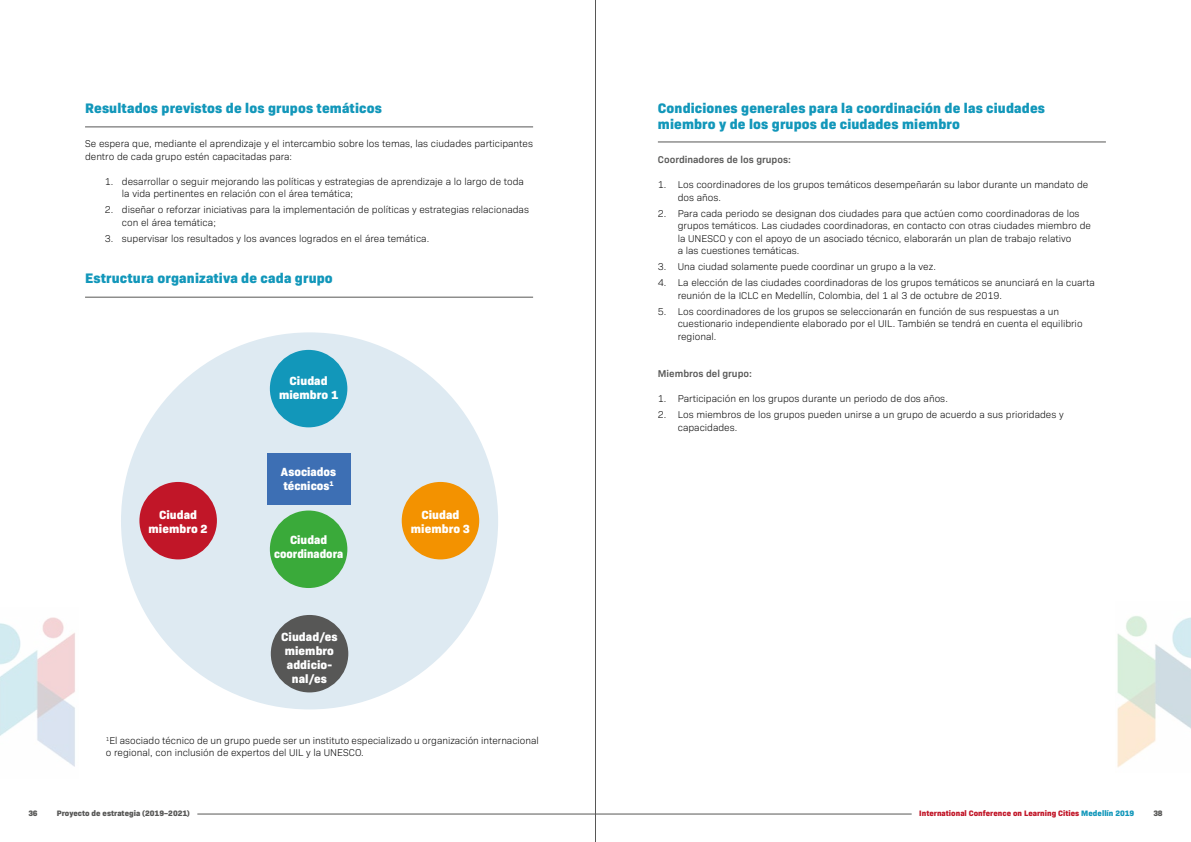
<style>
.page{position:relative;width:1191px;height:842px;background:#fff}
.page>*{position:absolute;margin:0;border:0;box-sizing:border-box;transform-origin:0 0}
.t1{font:800 14px/16px "Bio Sans";letter-spacing:.01em;color:#1297ba}
.t2{font:800 12px/14px "Bio Sans";letter-spacing:.005em;color:#fff;text-align:center}
.t3{font:300 10px/12.5px "Bio Sans";color:#000}
.t4{font:600 10px "Bio Sans";color:#575756}
.t5{font:800 8px "Bio Sans";letter-spacing:.005em;color:#c11628}
.t6{font:800 8px "Bio Sans";letter-spacing:.005em;color:#575756}
.s1{color:#1297ba}
</style>
<div class="page">
<hr style="left:85px;top:126px;width:448px;height:1px;background:#575756">
<hr style="left:85px;top:297px;width:448px;height:1px;background:#575756">
<hr style="left:658px;top:141px;width:448px;height:1px;background:#575756">
<div style="left:121px;top:332px;width:377px;height:377px;background:#deeaf2;border-radius:50%"></div>
<div style="left:270px;top:350px;width:77px;height:77px;background:#1297ba;border-radius:50%"></div>
<div style="left:271px;top:615px;width:77px;height:77px;background:#575756;border-radius:50%"></div>
<div style="left:270px;top:510px;width:77px;height:78px;background:#3aaa3a;border-radius:50%"></div>
<div style="left:267px;top:453px;width:83px;height:52px;background:#3d6fb4"></div>
<div style="left:402px;top:482px;width:77px;height:77px;background:#f39200;border-radius:50%"></div>
<div style="left:139px;top:482px;width:78px;height:77px;background:#c11628;border-radius:50%"></div>
<hr style="left:197px;top:814px;width:714px;height:1px;background:#575756">
<hr style="left:595px;top:0;width:1px;height:842px;background:#575756">
<img style="left:1117px;top:616px;width:74px;height:151px">
<img style="left:0;top:617px;width:75px;height:150px">
<h1 class="t1" style="left:85px;top:99px;width:298px">Resultados previstos de los grupos temáticos</h1>
<p class="t3" style="left:85px;top:137px;width:449px">Se espera que, mediante el aprendizaje y el intercambio sobre los temas, las ciudades participantes dentro de cada grupo estén capacitadas para:</p>
<p class="t3" style="left:122px;top:174px;width:403px;text-indent:-17px">1. desarrollar o seguir mejorando las políticas y estrategias de aprendizaje a lo largo de toda la vida pertinentes en relación con el área temática;</p>
<p class="t3" style="left:122px;top:203px;width:408px;text-indent:-17px">2. diseñar o reforzar iniciativas para la implementación de políticas y estrategias relacionadas con el área temática;</p>
<p class="t3" style="left:105px;top:231px;width:326px">3. supervisar los resultados y los avances logrados en el área temática.</p>
<h1 class="t1" style="left:85px;top:269px;width:249px">Estructura organizativa de cada grupo</h1>
<p class="t2" style="left:279px;top:373px;width:61px">Ciudad miembro 1</p>
<p class="t2" style="left:149px;top:506px;width:61px">Ciudad miembro 2</p>
<p class="t2" style="left:281px;top:464px;width:57px;text-align:left">Asociados técnicos<sup>1</sup></p>
<p class="t2" style="left:274px;top:531px;width:71px">Ciudad coordinadora</p>
<p class="t2" style="left:281px;top:629px;width:58px">Ciudad/es miembro addicio&shy;nal/es</p>
<p class="t2" style="left:411px;top:506px;width:61px">Ciudad miembro 3</p>
<p class="t3" style="left:106px;top:733px;width:434px"><sup>1</sup>El asociado técnico de un grupo puede ser un instituto especializado u organización internacional o regional, con inclusión de expertos del UIL y la UNESCO.</p>
<h1 class="t1" style="left:658px;top:99px;width:389px">Condiciones generales para la coordinación de las ciudades miembro y de los grupos de ciudades miembro</h1>
<p class="t4" style="left:658px;top:152px;width:135px">Coordinadores de los grupos:</p>
<p class="t3" style="left:677px;top:178px;width:412px;text-indent:-20px">1. Los coordinadores de los grupos temáticos desempeñarán su labor durante un mandato de dos años.</p>
<p class="t3" style="left:677px;top:206px;width:415px;text-indent:-20px">2. Para cada periodo se designan dos ciudades para que actúen como coordinadoras de los grupos temáticos. Las ciudades coordinadoras, en contacto con otras ciudades miembro de la UNESCO y con el apoyo de un asociado técnico, elaborarán un plan de trabajo relativo<br>a las cuestiones temáticas.</p>
<p class="t3" style="left:658px;top:260px;width:279px">3. Una ciudad solamente puede coordinar un grupo a la vez.</p>
<p class="t3" style="left:677px;top:276px;width:418px;text-indent:-20px">4. La elección de las ciudades coordinadoras de los grupos temáticos se anunciará en la cuarta reunión de la ICLC en Medellín, Colombia, del 1 al 3 de octubre de 2019.</p>
<p class="t3" style="left:677px;top:304px;width:406px;text-indent:-20px">5. Los coordinadores de los grupos se seleccionarán en función de sus respuestas a un cuestionario independiente elaborado por el UIL. También se tendrá en cuenta el equilibrio regional.</p>
<p class="t4" style="left:658px;top:366px;width:96px">Miembros del grupo:</p>
<p class="t3" style="left:658px;top:392px;width:291px">1. Participación en los grupos durante un periodo de dos años.</p>
<p class="t3" style="left:677px;top:408px;width:387px;text-indent:-20px">2. Los miembros de los grupos pueden unirse a un grupo de acuerdo a sus prioridades y capacidades.</p>
<p class="t6" style="left:28px;top:807px;width:11px">36</p>
<p class="t6" style="left:57px;top:807px;width:135px">Proyecto de estrategia (2019–2021)</p>
<p class="t5" style="left:919px;top:807px;width:216px">International Conference on Learning Cities <span class="s1">Medellín 2019</span></p>
<p class="t6" style="left:1153px;top:807px;width:11px">38</p>
</div>
